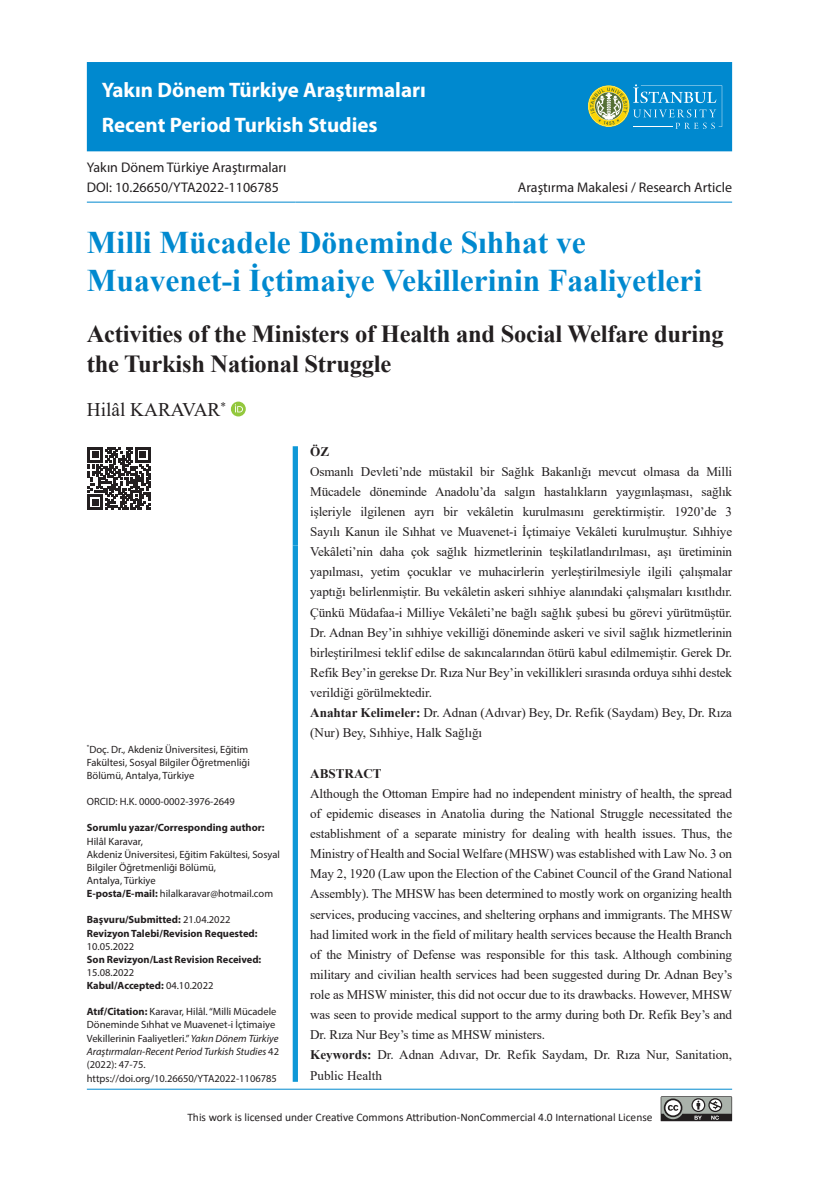
<style>
.page{position:relative;width:819px;height:1191px;background:#fff}
.page>*{position:absolute;margin:0;border:0;box-sizing:border-box;transform-origin:0 0}
.Ana_baslik_ENG{font:700 31.5px/37.8px "Times New Roman";color:#0089cf}
.Ana_baslik_TR{font:700 24.5px/29.4px "Times New Roman";letter-spacing:-.01em;color:#231f20}
.t1{font:700 21px "Myriad Pro";color:#fff}
.Yazarlar{font:19.25px "Times New Roman";color:#231f20}
.t2{font:14px "Myriad Pro";color:#231f20}
.Anahtar_kelimeler{font:13.12px/20.1px "Times New Roman";letter-spacing:-.01em;color:#231f20;text-align:justify}
.Keywords{font:13.12px/20.1px "Times New Roman";color:#231f20}
.t3{font:700 13.12px "Times New Roman";color:#231f20}
.t4{font:11.55px "Calibri";color:#231f20}
.t5{font:10.5px/13.1px "Myriad Pro";color:#231f20}
.t6{font:700 10.5px/13.1px "Myriad Pro";color:#231f20}
.s1{font-weight:700}
.s2{font-weight:400}
.s3{font-style:italic}
</style>
<div class="page">
<div style="left:87px;top:62px;width:645px;height:89px;background:#0089cf"></div>
<div style="left:293px;top:545px;width:5px;height:536px;background:#0e98d7"></div>
<div style="left:293px;top:446px;width:5px;height:99px;background:#0e98d7"></div>
<hr style="left:87px;top:202px;width:208px;height:1px;background:#0089cf">
<hr style="left:295px;top:202px;width:218px;height:1px;background:#0089cf">
<hr style="left:513px;top:202px;width:219px;height:1px;background:#0089cf">
<svg style="left:588px;top:84px;width:134px;height:45px;background:#429eb6"></svg>
<svg style="left:231px;top:401px;width:15px;height:15px"></svg>
<svg style="left:235px;top:404px;width:8px;height:8px"></svg>
<svg style="left:88px;top:447px;width:62px;height:62px"></svg>
<hr style="left:87px;top:1088px;width:645px;height:1px;background:#0089cf">
<svg style="left:660px;top:1096px;width:72px;height:25px;background:#828482"></svg>
<p class="t1" style="left:102px;top:76px;width:325px">Yakın Dönem Türkiye Araştırmaları</p>
<p class="t1" style="left:102px;top:111px;width:277px">Recent Period Turkish Studies</p>
<p class="t2" style="left:87px;top:158px;width:201px">Yakın Dönem Türkiye Araştırmaları</p>
<p class="t2" style="left:87px;top:179px;width:193px">DOI: 10.26650/YTA2022-1106785</p>
<p class="t2" style="left:518px;top:179px;width:216px">Araştırma Makalesi / Research Article</p>
<p class="Ana_baslik_ENG" style="left:87px;top:223px;width:617px">Milli Mücadele Döneminde Sıhhat ve<br>Muavenet-i İçtimaiye Vekillerinin Faaliyetleri</p>
<p class="Ana_baslik_TR" style="left:87px;top:319px;width:638px">Activities of the Ministers of Health and Social Welfare during the Turkish National Struggle</p>
<p class="Yazarlar" style="left:87px;top:396px;width:141px">Hilâl KARAVAR<sup>*</sup></p>
<p class="t3" style="left:310px;top:441px;width:20px">ÖZ</p>
<p class="Anahtar_kelimeler" style="left:310px;top:461px;width:423px">Osmanlı Devleti’nde müstakil bir Sağlık Bakanlığı mevcut olmasa da Milli Mücadele döneminde Anadolu’da salgın hastalıkların yaygınlaşması, sağlık işleriyle ilgilenen ayrı bir vekâletin kurulmasını gerektirmiştir. 1920’de 3<br>Sayılı Kanun ile Sıhhat ve Muavenet-i İçtimaiye Vekâleti kurulmuştur. Sıhhiye Vekâleti’nin daha çok sağlık hizmetlerinin teşkilatlandırılması, aşı üretiminin yapılması, yetim çocuklar ve muhacirlerin yerleştirilmesiyle ilgili çalışmalar yaptığı belirlenmiştir. Bu vekâletin askeri sıhhiye alanındaki çalışmaları kısıtlıdır.<br>Çünkü Müdafaa-i Milliye Vekâleti’ne bağlı sağlık şubesi bu görevi yürütmüştür.<br>Dr. Adnan Bey’in sıhhiye vekilliği döneminde askeri ve sivil sağlık hizmetlerinin birleştirilmesi teklif edilse de sakıncalarından ötürü kabul edilmemiştir. Gerek Dr.<br>Refik Bey’in gerekse Dr. Rıza Nur Bey’in vekillikleri sırasında orduya sıhhi destek verildiği görülmektedir.</p>
<p class="Anahtar_kelimeler" style="left:310px;top:702px;width:423px"><span class="s1">Anahtar Kelimeler:</span> Dr. Adnan (Adıvar) Bey, Dr. Refik (Saydam) Bey, Dr. Rıza (Nur) Bey, Sıhhiye, Halk Sağlığı</p>
<p class="t3" style="left:310px;top:763px;width:73px">ABSTRACT</p>
<p class="Anahtar_kelimeler" style="left:310px;top:783px;width:423px">Although the Ottoman Empire had no independent ministry of health, the spread of epidemic diseases in Anatolia during the National Struggle necessitated the establishment of a separate ministry for dealing with health issues. Thus, the Ministry of Health and Social Welfare (MHSW) was established with Law No. 3 on May 2, 1920 (Law upon the Election of the Cabinet Council of the Grand National Assembly). The MHSW has been determined to mostly work on organizing health services, producing vaccines, and sheltering orphans and immigrants. The MHSW had limited work in the field of military health services because the Health Branch of the Ministry of Defense was responsible for this task. Although combining military and civilian health services had been suggested during Dr. Adnan Bey’s role as MHSW minister, this did not occur due to its drawbacks. However, MHSW was seen to provide medical support to the army during both Dr. Refik Bey’s and Dr. Rıza Nur Bey’s time as MHSW ministers.</p>
<p class="Keywords" style="left:310px;top:1044px;width:423px"><span class="s1">Keywords:</span> Dr. Adnan Adıvar, Dr. Refik Saydam, Dr. Rıza Nur, Sanitation,<br>Public Health</p>
<p class="t4" style="left:187px;top:1109px;width:466px">This work is licensed under Creative Commons Attribution-NonCommercial 4.0 International License</p>
<p class="t5" style="left:87px;top:742px;width:164px"><sup>*</sup>Doç. Dr., Akdeniz Üniversitesi, Eğitim<br>Fakültesi, Sosyal Bilgiler Öğretmenliği<br>Bölümü, Antalya, Türkiye</p>
<p class="t5" style="left:87px;top:795px;width:150px">ORCID: H.K. 0000-0002-3976-2649</p>
<p class="t6" style="left:87px;top:821px;width:179px">Sorumlu yazar/Corresponding author:</p>
<p class="t5" style="left:87px;top:834px;width:58px">Hilâl Karavar,</p>
<p class="t5" style="left:87px;top:847px;width:195px">Akdeniz Üniversitesi, Eğitim Fakültesi, Sosyal<br>Bilgiler Öğretmenliği Bölümü,<br>Antalya, Türkiye</p>
<p class="t5" style="left:87px;top:887px;width:188px"><span class="s1">E-posta/E-mail:</span> hilalkaravar@hotmail.com</p>
<p class="t6" style="left:87px;top:913px;width:145px">Başvuru/Submitted: <span class="s2">21.04.2022</span></p>
<p class="t6" style="left:87px;top:926px;width:172px">Revizyon Talebi/Revision Requested:<br><span class="s2">10.05.2022</span></p>
<p class="t6" style="left:87px;top:952px;width:176px">Son Revizyon/Last Revision Received:<br><span class="s2">15.08.2022</span></p>
<p class="t6" style="left:87px;top:978px;width:128px">Kabul/Accepted: <span class="s2">04.10.2022</span></p>
<p class="t5" style="left:87px;top:1005px;width:194px"><span class="s1">Atıf/Citation:</span> Karavar, Hilâl. “Milli Mücadele Döneminde Sıhhat ve Muavenet-i İçtimaiye Vekillerinin Faaliyetleri.” <span class="s3">Yakın Dönem Türkiye Araştırmaları-Recent Period Turkish Studies</span> 42 (2022): 47-75.</p>
<p class="t5" style="left:87px;top:1071px;width:191px">https://doi.org/10.26650/YTA2022-1106785</p>
</div>
